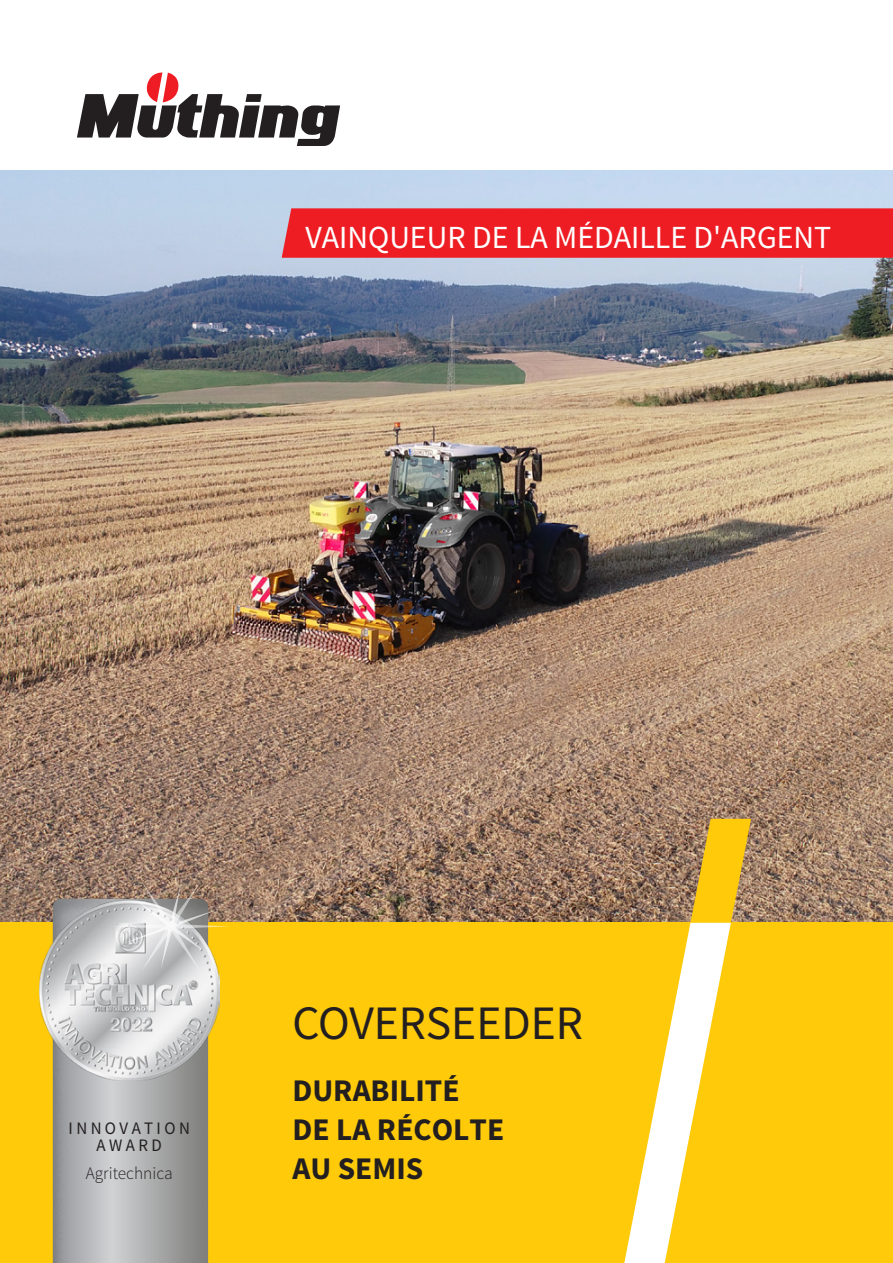
<style>
.page{position:relative;width:893px;height:1263px;background:#fff}
.page>*{position:absolute;margin:0;border:0;box-sizing:border-box;transform-origin:0 0}
.Headline_Kopf{font:48px "Source Sans Pro";color:#231f20}
.Headline_22{font:32.1px "Source Sans Pro";color:#fff}
.Headline_22-2{font:700 31.5px/39px "Source Sans Pro";color:#231f20}
.t1{font:17.55px/17.5px "Source Sans Pro";color:#231f20;text-align:center}
.t2{font:300 17.55px "Source Sans Pro";color:#231f20}
</style>
<div class="page">
<img style="left:0;top:170px;width:893px;height:753px">
<div style="left:0;top:923px;width:893px;height:340px;background:#feca0a"></div>
<svg style="left:77px;top:72px;width:263px;height:74px"></svg>
<svg style="left:624px;top:819px;width:127px;height:444px"></svg>
<div style="left:50px;top:897px;width:159px;height:366px;background:#231f20;opacity:.2"></div>
<img style="left:40px;top:901px;width:180px;height:180px">
<svg style="left:112px;top:881px;width:118px;height:90px;background:#c1b6a2"></svg>
<div style="left:282px;top:208px;width:611px;height:50px;background:#ee1d23"></div>
<p class="Headline_22" style="left:306px;top:217px;width:527px">VAINQUEUR DE LA MÉDAILLE D'ARGENT</p>
<p class="t1" style="left:69px;top:1120px;width:123px">I N N O V A T I O N<br>A W A R D</p>
<p class="t2" style="left:86px;top:1163px;width:88px">Agritechnica</p>
<p class="Headline_Kopf" style="left:292px;top:993px;width:293px">COVERSEEDER</p>
<p class="Headline_22-2" style="left:292px;top:1072px;width:213px">DURABILITÉ<br>DE LA RÉCOLTE<br>AU SEMIS</p>
</div>
